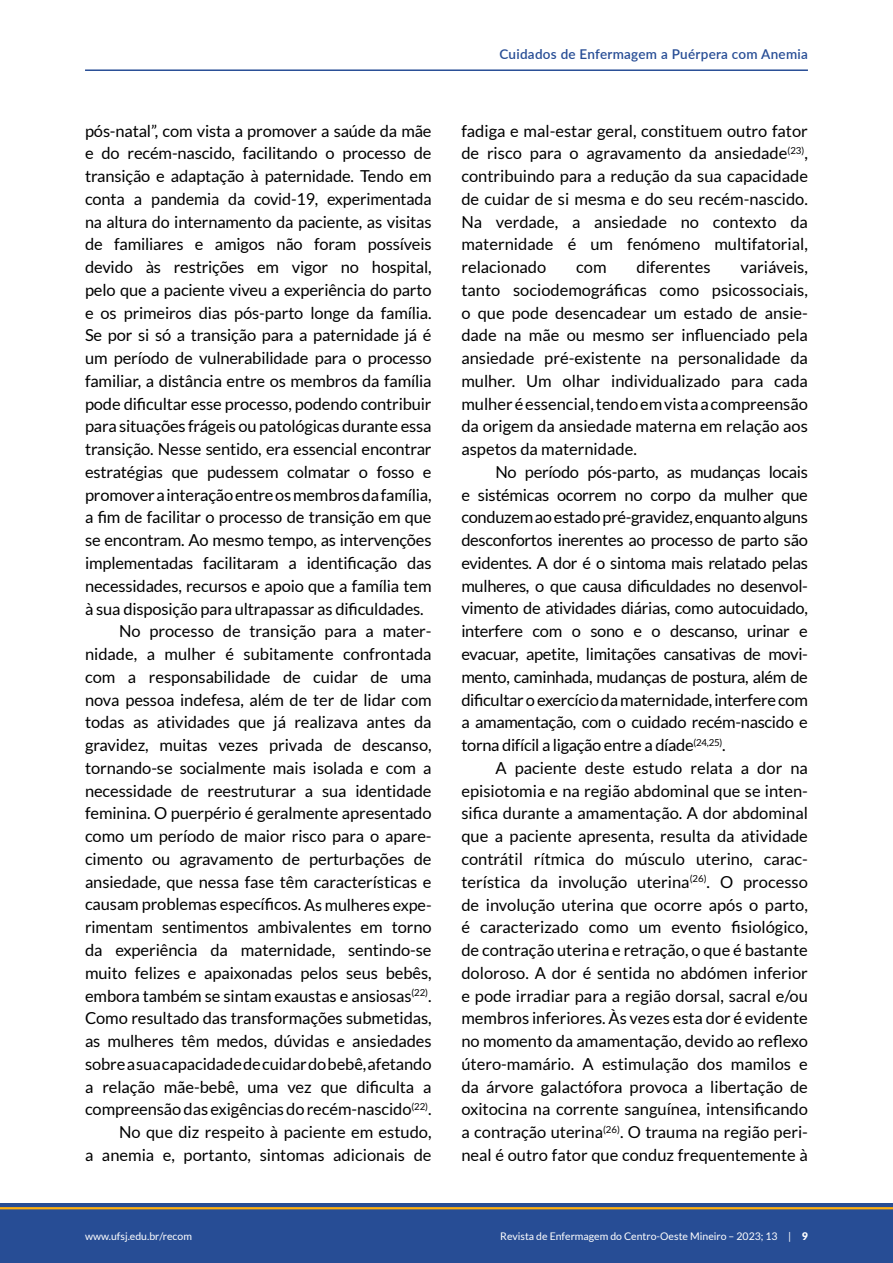
<style>
.page{position:relative;width:893px;height:1263px;background:#fff}
.page>*{position:absolute;margin:0;border:0;box-sizing:border-box;transform-origin:0 0}
.t1{font:16.5px/22.8px "Lato";letter-spacing:-.005em;color:#000;text-align:justify}
.t2{font:600 13.5px "Lato";letter-spacing:.02em;color:#274d95}
.t3{font:10.5px "Lato";color:#fff}
.s1{font-weight:900}
</style>
<div class="page">
<div style="left:0;top:1203px;width:893px;height:60px;background:#274d95"></div>
<hr style="left:0;top:1207px;width:893px;height:2px;background:#ffb011">
<hr style="left:85px;top:69px;width:723px;height:2px;background:#274d95">
<p class="t1" style="left:85px;top:119px;width:348px">pós-natal”, com vista a promover a saúde da mãe</p>
<p class="t1" style="left:85px;top:142px;width:348px">e do recém-nascido, facilitando o processo de</p>
<p class="t1" style="left:85px;top:165px;width:348px">transição e adaptação à paternidade. Tendo em</p>
<p class="t1" style="left:85px;top:187px;width:348px">conta a pandemia da covid-19, experimentada</p>
<p class="t1" style="left:85px;top:210px;width:348px">na altura do internamento da paciente, as visitas</p>
<p class="t1" style="left:85px;top:233px;width:348px">de familiares e amigos não foram possíveis</p>
<p class="t1" style="left:85px;top:256px;width:348px">devido às restrições em vigor no hospital,</p>
<p class="t1" style="left:85px;top:278px;width:348px">pelo que a paciente viveu a experiência do parto</p>
<p class="t1" style="left:85px;top:301px;width:348px">e os primeiros dias pós-parto longe da família.</p>
<p class="t1" style="left:85px;top:324px;width:348px">Se por si só a transição para a paternidade já é</p>
<p class="t1" style="left:85px;top:347px;width:348px">um período de vulnerabilidade para o processo</p>
<p class="t1" style="left:85px;top:369px;width:348px">familiar, a distância entre os membros da família</p>
<p class="t1" style="left:85px;top:392px;width:348px">pode dificultar esse processo, podendo contribuir</p>
<p class="t1" style="left:85px;top:415px;width:348px">para situações frágeis ou patológicas durante essa</p>
<p class="t1" style="left:85px;top:438px;width:348px">transição. Nesse sentido, era essencial encontrar</p>
<p class="t1" style="left:85px;top:460px;width:348px">estratégias que pudessem colmatar o fosso e</p>
<p class="t1" style="left:85px;top:483px;width:348px">promover a interação entre os membros da família,</p>
<p class="t1" style="left:85px;top:506px;width:348px">a fim de facilitar o processo de transição em que</p>
<p class="t1" style="left:85px;top:529px;width:348px">se encontram. Ao mesmo tempo, as intervenções</p>
<p class="t1" style="left:85px;top:551px;width:348px">implementadas facilitaram a identificação das</p>
<p class="t1" style="left:85px;top:574px;width:348px">necessidades, recursos e apoio que a família tem</p>
<p class="t1" style="left:85px;top:597px;width:340px">à sua disposição para ultrapassar as dificuldades.</p>
<p class="t1" style="left:119px;top:620px;width:314px">No processo de transição para a mater-</p>
<p class="t1" style="left:85px;top:642px;width:348px">nidade, a mulher é subitamente confrontada</p>
<p class="t1" style="left:85px;top:665px;width:348px">com a responsabilidade de cuidar de uma</p>
<p class="t1" style="left:85px;top:688px;width:348px">nova pessoa indefesa, além de ter de lidar com</p>
<p class="t1" style="left:85px;top:711px;width:348px">todas as atividades que já realizava antes da</p>
<p class="t1" style="left:85px;top:733px;width:348px">gravidez, muitas vezes privada de descanso,</p>
<p class="t1" style="left:85px;top:756px;width:348px">tornando-se socialmente mais isolada e com a</p>
<p class="t1" style="left:85px;top:779px;width:348px">necessidade de reestruturar a sua identidade</p>
<p class="t1" style="left:85px;top:802px;width:348px">feminina. O puerpério é geralmente apresentado</p>
<p class="t1" style="left:85px;top:824px;width:348px">como um período de maior risco para o apare-</p>
<p class="t1" style="left:85px;top:847px;width:348px">cimento ou agravamento de perturbações de</p>
<p class="t1" style="left:85px;top:870px;width:348px">ansiedade, que nessa fase têm características e</p>
<p class="t1" style="left:85px;top:893px;width:348px">causam problemas específicos. As mulheres expe-</p>
<p class="t1" style="left:85px;top:916px;width:348px">rimentam sentimentos ambivalentes em torno</p>
<p class="t1" style="left:85px;top:938px;width:348px">da experiência da maternidade, sentindo-se</p>
<p class="t1" style="left:85px;top:961px;width:348px">muito felizes e apaixonadas pelos seus bebês,</p>
<p class="t1" style="left:85px;top:984px;width:348px">embora também se sintam exaustas e ansiosas<sup>(22)</sup>.</p>
<p class="t1" style="left:85px;top:1007px;width:348px">Como resultado das transformações submetidas,</p>
<p class="t1" style="left:85px;top:1029px;width:348px">as mulheres têm medos, dúvidas e ansiedades</p>
<p class="t1" style="left:85px;top:1052px;width:348px">sobre a sua capacidade de cuidar do bebê, afetando</p>
<p class="t1" style="left:85px;top:1075px;width:348px">a relação mãe-bebê, uma vez que dificulta a</p>
<p class="t1" style="left:85px;top:1098px;width:348px">compreensão das exigências do recém-nascido<sup>(22)</sup>.</p>
<p class="t1" style="left:119px;top:1121px;width:314px">No que diz respeito à paciente em estudo,</p>
<p class="t1" style="left:85px;top:1143px;width:348px">a anemia e, portanto, sintomas adicionais de</p>
<p class="t2" style="left:499px;top:44px;width:310px">Cuidados de Enfermagem a Puérpera com Anemia</p>
<p class="t1" style="left:461px;top:119px;width:348px">fadiga e mal-estar geral, constituem outro fator de risco para o agravamento da ansiedade<sup>(23)</sup>, contribuindo para a redução da sua capacidade de cuidar de si mesma e do seu recém-nascido.<br>Na verdade, a ansiedade no contexto da maternidade é um fenómeno multifatorial, relacionado</p>
<p class="t1" style="left:576px;top:256px;width:32px">com</p>
<p class="t1" style="left:636px;top:256px;width:76px">diferentes</p>
<p class="t1" style="left:461px;top:256px;width:348px;text-indent:279px">variáveis, tanto sociodemográficas como psicossociais, o que pode desencadear um estado de ansie&shy;dade na mãe ou mesmo ser influenciado pela ansiedade pré-existente na personalidade da mulher. Um olhar individualizado para cada mulher é essencial, tendo em vista a compreensão da origem da ansiedade materna em relação aos aspetos da maternidade.</p>
<p class="t1" style="left:461px;top:460px;width:348px;text-indent:34px">No período pós-parto, as mudanças locais e sistémicas ocorrem no corpo da mulher que conduzem ao estado pré-gravidez, enquanto alguns desconfortos inerentes ao processo de parto são evidentes. A dor é o sintoma mais relatado pelas mulheres, o que causa dificuldades no desenvol&shy;vimento de atividades diárias, como autocuidado, interfere com o sono e o descanso, urinar e evacuar, apetite, limitações cansativas de movi&shy;mento, caminhada, mudanças de postura, além de dificultar o exercício da maternidade, interfere com a amamentação, com o cuidado recém-nascido e torna difícil a ligação entre a díade<sup>(24,25)</sup>.</p>
<p class="t1" style="left:461px;top:756px;width:348px;text-indent:34px">A paciente deste estudo relata a dor na episiotomia e na região abdominal que se inten&shy;sifica durante a amamentação. A dor abdominal que a paciente apresenta, resulta da atividade contrátil rítmica do músculo uterino, carac&shy;terística da involução uterina<sup>(26)</sup>. O processo de involução uterina que ocorre após o parto, é caracterizado como um evento fisiológico, de contração uterina e retração, o que é bastante doloroso. A dor é sentida no abdómen inferior e pode irradiar para a região dorsal, sacral e/ou membros inferiores. Às vezes esta dor é evidente no momento da amamentação, devido ao reflexo útero-mamário. A estimulação dos mamilos e da árvore galactófora provoca a libertação de oxitocina na corrente sanguínea, intensificando a contração uterina<sup>(26)</sup>. O trauma na região peri&shy;neal é outro fator que conduz frequentemente à</p>
<p class="t3" style="left:85px;top:1230px;width:108px">www.ufsj.edu.br/recom</p>
<p class="t3" style="left:500px;top:1230px;width:309px">Revista de Enfermagem do Centro-Oeste Mineiro – 2023; 13 | <span class="s1">9</span></p>
</div>
